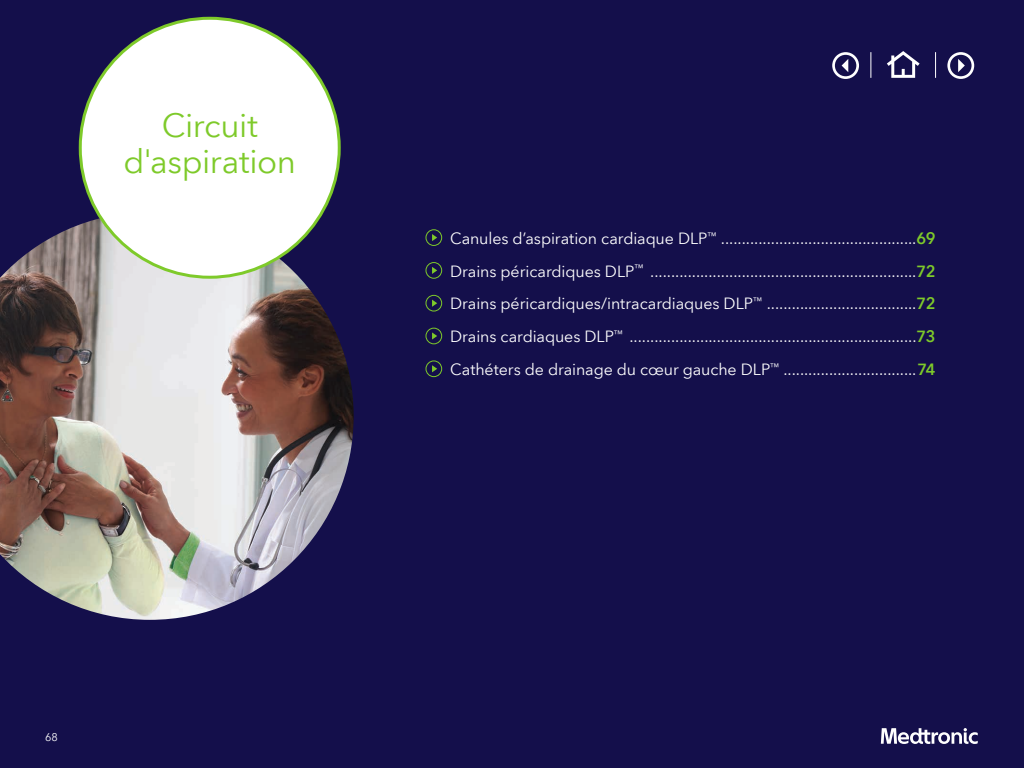
<style>
.page{position:relative;width:1024px;height:768px;background:#140f4b}
.page>*{position:absolute;margin:0;border:0;box-sizing:border-box;transform-origin:0 0}
.t1{font:33px/36.3px "Avenir Next World";letter-spacing:-.01em;color:#7eca2a;text-align:center}
.t2{font:16px/32.8px "Avenir Next World";letter-spacing:-.005em;color:#fff;text-align:justify}
.t3{font:10.9px "Avenir Next World";color:#fff}
.s1{font-weight:600;color:#7eca2a}
</style>
<div class="page">
<img style="left:0;top:212px;width:354px;height:408px">
<div style="left:80px;top:18px;width:259px;height:259px;background:#fff;border-radius:50%"></div>
<div style="left:426px;top:229px;width:16px;height:17px;border:1px solid #7eca2a;border-radius:50%"></div>
<svg style="left:432px;top:234px;width:5px;height:7px"></svg>
<div style="left:426px;top:262px;width:16px;height:17px;border:1px solid #7eca2a;border-radius:50%"></div>
<svg style="left:432px;top:267px;width:5px;height:7px"></svg>
<div style="left:426px;top:295px;width:16px;height:16px;border:1px solid #7eca2a;border-radius:50%"></div>
<svg style="left:432px;top:300px;width:5px;height:7px"></svg>
<div style="left:426px;top:328px;width:16px;height:16px;border:1px solid #7eca2a;border-radius:50%"></div>
<svg style="left:432px;top:332px;width:5px;height:8px"></svg>
<div style="left:426px;top:361px;width:16px;height:16px;border:1px solid #7eca2a;border-radius:50%"></div>
<svg style="left:432px;top:365px;width:5px;height:7px"></svg>
<svg style="left:881px;top:728px;width:97px;height:16px"></svg>
<svg style="left:887px;top:51px;width:33px;height:27px"></svg>
<svg style="left:947px;top:52px;width:27px;height:27px"></svg>
<svg style="left:832px;top:52px;width:27px;height:27px"></svg>
<svg style="left:871px;top:52px;width:1px;height:26px"></svg>
<svg style="left:935px;top:52px;width:1px;height:26px"></svg>
<h1 class="t1" style="left:123px;top:108px;width:174px">Circuit d'aspiration</h1>
<p class="t3" style="left:45px;top:728px;width:14px">68</p>
<p class="t2" style="left:450px;top:222px;width:487px">Canules d’aspiration cardiaque DLP<sup>™</sup> ...............................................<span class="s1">69<br></span>Drains péricardiques DLP<sup>™</sup> ................................................................<span class="s1">72<br></span>Drains péricardiques/intracardiaques DLP<sup>™</sup> ....................................<span class="s1">72<br></span>Drains cardiaques DLP<sup>™</sup> .....................................................................<span class="s1">73<br></span>Cathéters de drainage du cœur gauche DLP<sup>™</sup> ................................<span class="s1">74</span></p>
</div>
